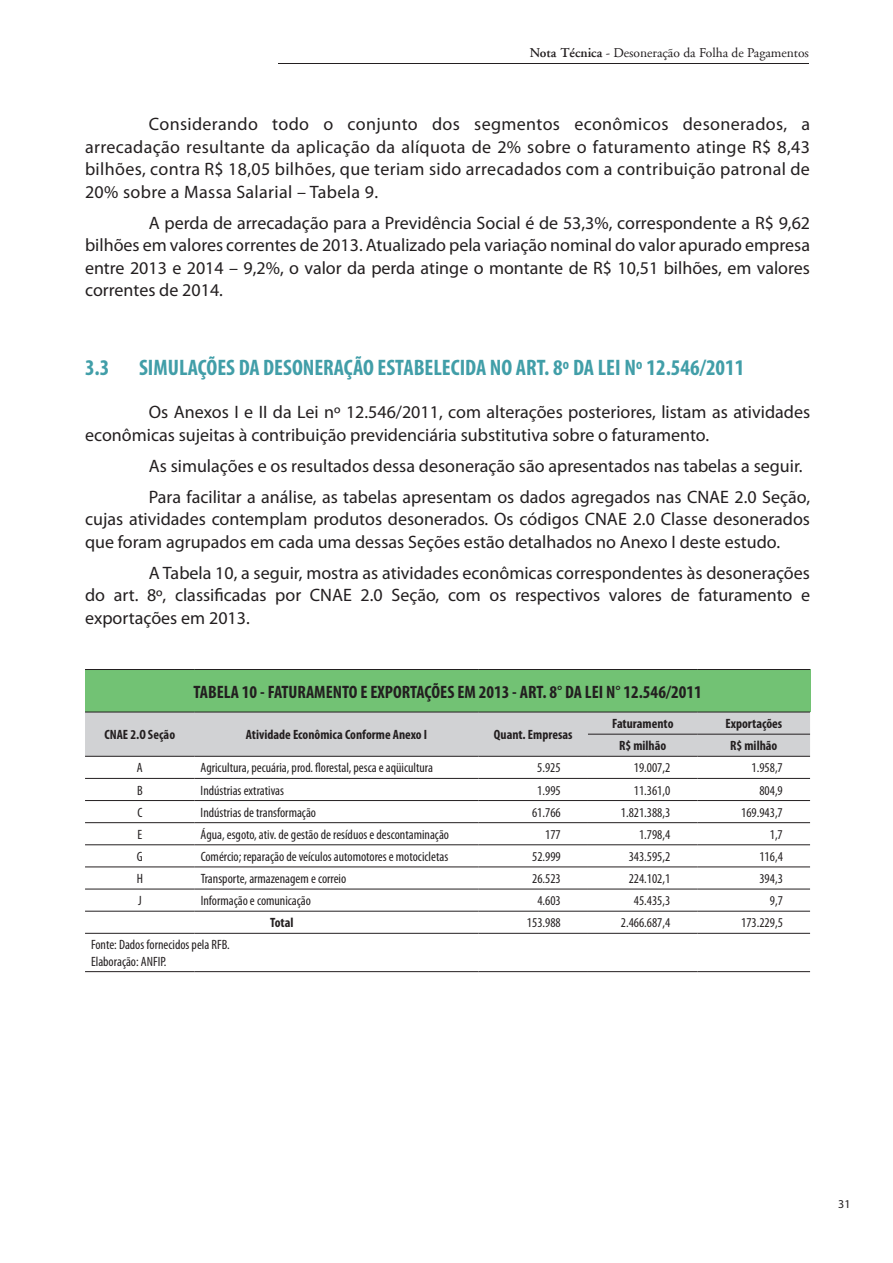
<style>
.page{position:relative;width:893px;height:1263px;background:#fff}
.page>*{position:absolute;margin:0;border:0;box-sizing:border-box;transform-origin:0 0}
.t1{font:700 condensed 22.5px "Myriad Pro";color:#419ea8}
.t2{font:18px/22.5px "Myriad Pro";color:#231f20;text-align:justify}
.t3{font:700 condensed 18px "Myriad Pro";color:#231f20}
.t4{font:condensed 13.5px/16.2px "Myriad Pro";color:#231f20}
.t5{font:700 condensed 13.5px "Myriad Pro";color:#231f20}
.t6{font:13.5px "Adobe Garamond LT";color:#231f20}
.t7{font:12px "Myriad Pro";color:#231f20}
.s1{font-weight:600}
</style>
<div class="page">
<hr style="left:278px;top:63px;width:531px;height:1px;background:#231f20">
<div style="left:85px;top:669px;width:725px;height:43px;background:#72c274"></div>
<div style="left:85px;top:713px;width:725px;height:43px;background:#d1d2d4"></div>
<hr style="left:588px;top:734px;width:109px;height:1px;background:#231f20">
<hr style="left:697px;top:734px;width:113px;height:1px;background:#231f20">
<hr style="left:85px;top:778px;width:110px;height:1px;background:#231f20">
<hr style="left:195px;top:778px;width:283px;height:1px;background:#231f20">
<hr style="left:478px;top:778px;width:110px;height:1px;background:#231f20">
<hr style="left:588px;top:778px;width:109px;height:1px;background:#231f20">
<hr style="left:697px;top:778px;width:113px;height:1px;background:#231f20">
<hr style="left:85px;top:800px;width:110px;height:1px;background:#231f20">
<hr style="left:195px;top:800px;width:283px;height:1px;background:#231f20">
<hr style="left:478px;top:800px;width:110px;height:1px;background:#231f20">
<hr style="left:588px;top:800px;width:109px;height:1px;background:#231f20">
<hr style="left:697px;top:800px;width:113px;height:1px;background:#231f20">
<hr style="left:85px;top:822px;width:110px;height:1px;background:#231f20">
<hr style="left:195px;top:822px;width:283px;height:1px;background:#231f20">
<hr style="left:478px;top:822px;width:110px;height:1px;background:#231f20">
<hr style="left:588px;top:822px;width:109px;height:1px;background:#231f20">
<hr style="left:697px;top:822px;width:113px;height:1px;background:#231f20">
<hr style="left:85px;top:844px;width:110px;height:1px;background:#231f20">
<hr style="left:195px;top:844px;width:283px;height:1px;background:#231f20">
<hr style="left:478px;top:844px;width:110px;height:1px;background:#231f20">
<hr style="left:588px;top:844px;width:109px;height:1px;background:#231f20">
<hr style="left:697px;top:844px;width:113px;height:1px;background:#231f20">
<hr style="left:85px;top:867px;width:110px;height:1px;background:#231f20">
<hr style="left:195px;top:867px;width:283px;height:1px;background:#231f20">
<hr style="left:478px;top:867px;width:110px;height:1px;background:#231f20">
<hr style="left:588px;top:867px;width:109px;height:1px;background:#231f20">
<hr style="left:697px;top:867px;width:113px;height:1px;background:#231f20">
<hr style="left:85px;top:889px;width:110px;height:1px;background:#231f20">
<hr style="left:195px;top:889px;width:283px;height:1px;background:#231f20">
<hr style="left:478px;top:889px;width:110px;height:1px;background:#231f20">
<hr style="left:588px;top:889px;width:109px;height:1px;background:#231f20">
<hr style="left:697px;top:889px;width:113px;height:1px;background:#231f20">
<hr style="left:85px;top:911px;width:110px;height:1px;background:#231f20">
<hr style="left:195px;top:911px;width:283px;height:1px;background:#231f20">
<hr style="left:478px;top:911px;width:110px;height:1px;background:#231f20">
<hr style="left:588px;top:911px;width:109px;height:1px;background:#231f20">
<hr style="left:697px;top:911px;width:113px;height:1px;background:#231f20">
<hr style="left:85px;top:669px;width:110px;height:1px;background:#231f20">
<hr style="left:195px;top:669px;width:283px;height:1px;background:#231f20">
<hr style="left:478px;top:669px;width:110px;height:1px;background:#231f20">
<hr style="left:588px;top:669px;width:109px;height:1px;background:#231f20">
<hr style="left:697px;top:669px;width:113px;height:1px;background:#231f20">
<hr style="left:85px;top:933px;width:110px;height:1px;background:#231f20">
<hr style="left:195px;top:933px;width:283px;height:1px;background:#231f20">
<hr style="left:478px;top:933px;width:110px;height:1px;background:#231f20">
<hr style="left:588px;top:933px;width:109px;height:1px;background:#231f20">
<hr style="left:697px;top:933px;width:113px;height:1px;background:#231f20">
<hr style="left:85px;top:971px;width:110px;height:1px;background:#231f20">
<hr style="left:195px;top:971px;width:283px;height:1px;background:#231f20">
<hr style="left:478px;top:971px;width:110px;height:1px;background:#231f20">
<hr style="left:588px;top:971px;width:109px;height:1px;background:#231f20">
<hr style="left:697px;top:971px;width:113px;height:1px;background:#231f20">
<hr style="left:85px;top:712px;width:110px;height:1px;background:#231f20">
<hr style="left:195px;top:712px;width:283px;height:1px;background:#231f20">
<hr style="left:478px;top:712px;width:110px;height:1px;background:#231f20">
<hr style="left:588px;top:712px;width:109px;height:1px;background:#231f20">
<hr style="left:697px;top:712px;width:113px;height:1px;background:#231f20">
<hr style="left:85px;top:756px;width:110px;height:1px;background:#231f20">
<hr style="left:195px;top:756px;width:283px;height:1px;background:#231f20">
<hr style="left:478px;top:756px;width:110px;height:1px;background:#231f20">
<hr style="left:588px;top:756px;width:109px;height:1px;background:#231f20">
<hr style="left:697px;top:756px;width:113px;height:1px;background:#231f20">
<p class="t6" style="left:530px;top:45px;width:281px"><span class="s1">Nota Técnica</span> - Desoneração da Folha de Pagamentos</p>
<p class="t2" style="left:85px;top:114px;width:726px;text-indent:64px">Considerando todo o conjunto dos segmentos econômicos desonerados, a arrecadação resultante da aplicação da alíquota de 2% sobre o faturamento atinge R$ 8,43 bilhões, contra R$ 18,05 bilhões, que teriam sido arrecadados com a contribuição patronal de 20% sobre a Massa Salarial – Tabela 9.</p>
<p class="t2" style="left:85px;top:212px;width:727px;text-indent:64px">A perda de arrecadação para a Previdência Social é de 53,3%, correspondente a R$ 9,62 bilhões em valores correntes de 2013. Atualizado pela variação nominal do valor apurado empresa entre 2013 e 2014 – 9,2%, o valor da perda atinge o montante de R$ 10,51 bilhões, em valores correntes de 2014.</p>
<p class="t1" style="left:85px;top:355px;width:26px">3.3</p>
<p class="t1" style="left:139px;top:355px;width:607px">SIMULAÇÕES DA DESONERAÇÃO ESTABELECIDA NO ART. 8º DA LEI Nº 12.546/2011</p>
<p class="t2" style="left:85px;top:401px;width:727px;text-indent:64px">Os Anexos I e II da Lei nº 12.546/2011, com alterações posteriores, listam as atividades econômicas sujeitas à contribuição previdenciária substitutiva sobre o faturamento.</p>
<p class="t2" style="left:149px;top:451px;width:663px;line-height:31px">As simulações e os resultados dessa desoneração são apresentados nas tabelas a seguir.<br>Para facilitar a análise, as tabelas apresentam os dados agregados nas CNAE 2.0 Seção,</p>
<p class="t2" style="left:85px;top:508px;width:726px">cujas atividades contemplam produtos desonerados. Os códigos CNAE 2.0 Classe desonerados que foram agrupados em cada uma dessas Seções estão detalhados no Anexo I deste estudo.</p>
<p class="t2" style="left:85px;top:562px;width:726px;text-indent:64px">A Tabela 10, a seguir, mostra as atividades econômicas correspondentes às desonerações do art. 8º, classificadas por CNAE 2.0 Seção, com os respectivos valores de faturamento e exportações em 2013.</p>
<p class="t3" style="left:193px;top:682px;width:510px">TABELA 10 - FATURAMENTO E EXPORTAÇÕES EM 2013 - ART. 8° DA LEI N° 12.546/2011</p>
<p class="t5" style="left:104px;top:727px;width:72px">CNAE 2.O Seção</p>
<p class="t5" style="left:246px;top:727px;width:183px">Atividade Econômica Conforme Anexo I</p>
<p class="t5" style="left:494px;top:727px;width:80px">Quant. Empresas</p>
<p class="t5" style="left:612px;top:716px;width:63px">Faturamento</p>
<p class="t5" style="left:725px;top:716px;width:58px">Exportações</p>
<p class="t5" style="left:619px;top:738px;width:49px">R$ milhão</p>
<p class="t5" style="left:730px;top:738px;width:49px">R$ milhão</p>
<p class="t4" style="left:137px;top:760px;width:7px">A</p>
<p class="t4" style="left:201px;top:760px;width:234px">Agricultura, pecuária, prod. florestal, pesca e aqüicultura</p>
<p class="t4" style="left:537px;top:760px;width:25px">5.925</p>
<p class="t4" style="left:634px;top:760px;width:38px">19.007,2</p>
<p class="t4" style="left:752px;top:760px;width:33px">1.958,7</p>
<p class="t4" style="left:137px;top:782px;width:7px">B</p>
<p class="t4" style="left:201px;top:782px;width:85px">Indústrias extrativas</p>
<p class="t4" style="left:537px;top:782px;width:25px">1.995</p>
<p class="t4" style="left:634px;top:782px;width:38px">11.361,0</p>
<p class="t4" style="left:759px;top:782px;width:25px">804,9</p>
<p class="t4" style="left:137px;top:804px;width:7px">C</p>
<p class="t4" style="left:201px;top:804px;width:117px">Indústrias de transformação</p>
<p class="t4" style="left:532px;top:804px;width:30px">61.766</p>
<p class="t4" style="left:621px;top:804px;width:51px">1.821.388,3</p>
<p class="t4" style="left:741px;top:804px;width:43px">169.943,7</p>
<p class="t4" style="left:137px;top:826px;width:6px">E</p>
<p class="t4" style="left:201px;top:826px;width:250px">Água, esgoto, ativ. de gestão de resíduos e descontaminação</p>
<p class="t4" style="left:545px;top:826px;width:17px">177</p>
<p class="t4" style="left:639px;top:826px;width:33px">1.798,4</p>
<p class="t4" style="left:770px;top:826px;width:15px">1,7</p>
<p class="t4" style="left:137px;top:849px;width:7px">G</p>
<p class="t4" style="left:201px;top:849px;width:249px">Comércio; reparação de veículos automotores e motocicletas</p>
<p class="t4" style="left:532px;top:849px;width:30px">52.999</p>
<p class="t4" style="left:629px;top:849px;width:43px">343.595,2</p>
<p class="t4" style="left:759px;top:849px;width:25px">116,4</p>
<p class="t4" style="left:137px;top:871px;width:8px">H</p>
<p class="t4" style="left:201px;top:871px;width:147px">Transporte, armazenagem e correio</p>
<p class="t4" style="left:532px;top:871px;width:30px">26.523</p>
<p class="t4" style="left:629px;top:871px;width:43px">224.102,1</p>
<p class="t4" style="left:759px;top:871px;width:25px">394,3</p>
<p class="t4" style="left:138px;top:893px;width:5px">J</p>
<p class="t4" style="left:201px;top:893px;width:112px">Informação e comunicação</p>
<p class="t4" style="left:537px;top:893px;width:25px">4.603</p>
<p class="t4" style="left:634px;top:893px;width:38px">45.435,3</p>
<p class="t4" style="left:770px;top:893px;width:15px">9,7</p>
<p class="t5" style="left:270px;top:915px;width:25px">Total</p>
<p class="t4" style="left:527px;top:915px;width:35px">153.988</p>
<p class="t4" style="left:621px;top:915px;width:51px">2.466.687,4</p>
<p class="t4" style="left:741px;top:915px;width:43px">173.229,5</p>
<p class="t4" style="left:91px;top:937px;width:140px">Fonte: Dados fornecidos pela RFB.<br>Elaboração: ANFIP.</p>
<p class="t7" style="left:838px;top:1197px;width:14px">31</p>
</div>
